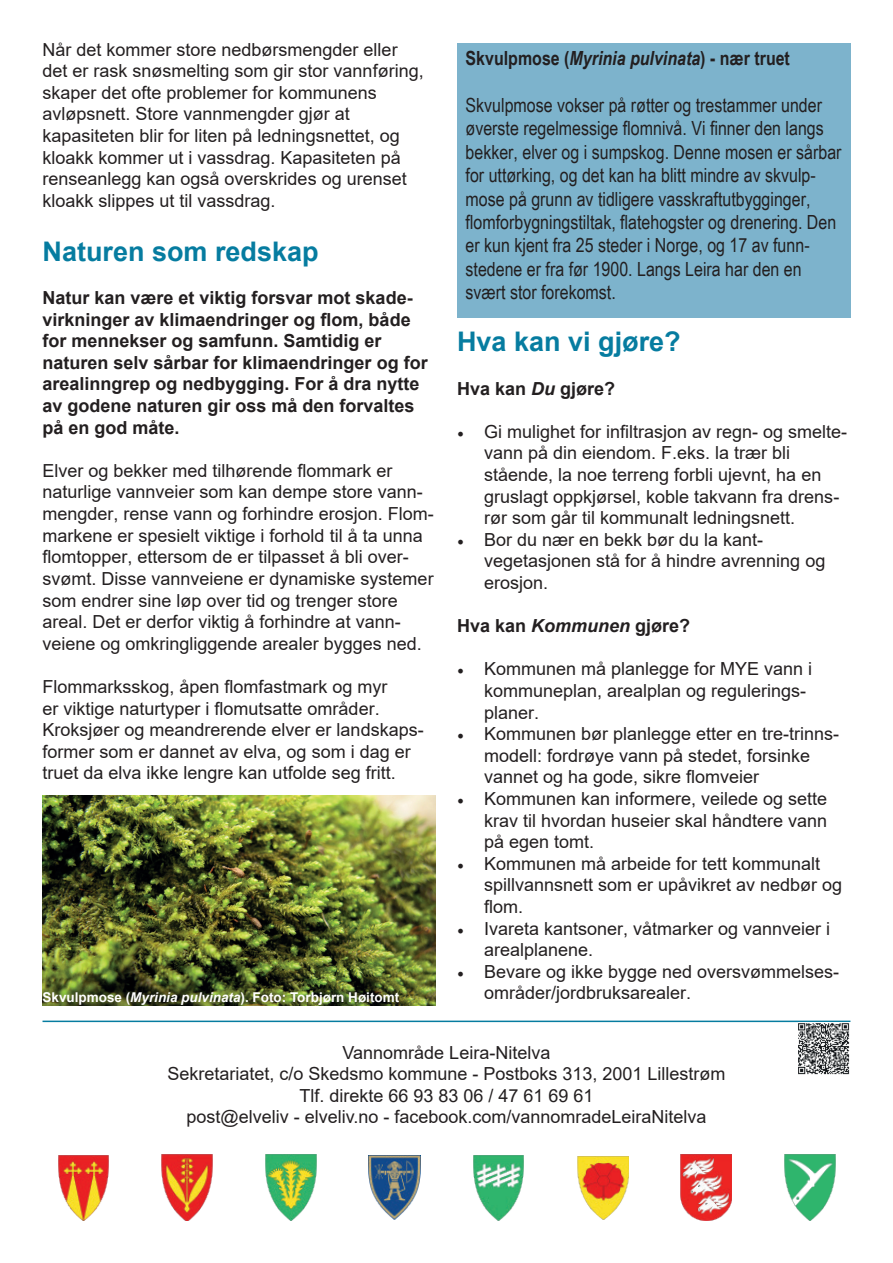
<style>
.page{position:relative;width:893px;height:1263px;background:#fff}
.page>*{position:absolute;margin:0;border:0;box-sizing:border-box;transform-origin:0 0}
.t1{font:700 27px "Arial";color:#067ca0}
.t2{font:19.5px/23.4px "Arial Narrow";color:#231f20}
.t3{font:700 19.5px "Arial Narrow";color:#231f20}
.t4{font:18px/21.6px "Arial";color:#231f20}
.t5{font:700 18px/21.6px "Arial";color:#231f20}
.t6{font:700 13.5px "Arial";color:#fff}
.s1{font-style:italic}
.s2{font-family:"Minion Pro"}
</style>
<div class="page">
<hr style="left:43px;top:1020px;width:807px;height:2px;background:#067ca0">
<div style="left:457px;top:43px;width:393px;height:274px;background:#7db3cc"></div>
<img style="left:473px;top:1155px;width:51px;height:65px">
<img style="left:577px;top:1156px;width:51px;height:63px">
<img style="left:680px;top:1154px;width:52px;height:66px">
<img style="left:784px;top:1154px;width:52px;height:66px">
<img style="left:369px;top:1155px;width:52px;height:65px">
<img style="left:265px;top:1154px;width:52px;height:66px">
<img style="left:161px;top:1154px;width:52px;height:66px">
<img style="left:58px;top:1155px;width:51px;height:65px">
<img style="left:43px;top:795px;width:392px;height:210px">
<img style="left:799px;top:1023px;width:51px;height:52px">
<p class="t4" style="left:43px;top:38px;width:383px">Når det kommer store nedbørsmengder eller det er rask snøsmelting som gir stor vannføring, skaper det ofte problemer for kommunens avløpsnett. Store vannmengder gjør at kapasiteten blir for liten på ledningsnettet, og kloakk kommer ut i vassdrag. Kapasiteten på renseanlegg kan også overskrides og urenset kloakk slippes ut til vassdrag.</p>
<h1 class="t1" style="left:43px;top:232px;width:278px">Naturen som redskap</h1>
<p class="t5" style="left:43px;top:287px;width:387px">Natur kan være et viktig forsvar mot skade-- virkninger av klimaendringer og flom, både for mennekser og samfunn. Samtidig er naturen selv sårbar for klimaendringer og for arealinngrep og nedbygging. For å dra nytte av godene naturen gir oss må den forvaltes på en god måte.</p>
<p class="t4" style="left:43px;top:460px;width:393px">Elver og bekker med tilhørende flommark er naturlige vannveier som kan dempe store vann&shy;mengder, rense vann og forhindre erosjon. Flom&shy;markene er spesielt viktige i forhold til å ta unna flomtopper, ettersom de er tilpasset å bli over&shy;svømt. Disse vannveiene er dynamiske systemer som endrer sine løp over tid og trenger store areal. Det er derfor viktig å forhindre at vann&shy;veiene og omkringliggende arealer bygges ned.</p>
<p class="t4" style="left:43px;top:676px;width:383px">Flommarksskog, åpen flomfastmark og myr<br>er viktige naturtyper i flomutsatte områder.<br>Kroksjøer og meandrerende elver er landskaps&shy;former som er dannet av elva, og som i dag er truet da elva ikke lengre kan utfolde seg fritt.</p>
<p class="t3" style="left:466px;top:44px;width:326px">Skvulpmose (<span class="s1">Myrinia pulvinata</span>) - nær truet</p>
<p class="t2" style="left:466px;top:93px;width:377px">Skvulpmose vokser på røtter og trestammer under øverste regelmessige flomnivå. Vi finner den langs bekker, elver og i sumpskog. Denne mosen er sårbar for uttørking, og det kan ha blitt mindre av skvulp&shy;mose på grunn av tidligere vasskraftutbygginger, flomforbygningstiltak, flatehogster og drenering. Den er kun kjent fra 25 steder i Norge, og 17 av funn&shy;stedene er fra før 1900. Langs Leira har den en svært stor forekomst.</p>
<h1 class="t1" style="left:457px;top:323px;width:225px">Hva kan vi gjøre?</h1>
<p class="t5" style="left:457px;top:378px;width:160px">Hva kan <span class="s1">Du</span> gjøre?</p>
<p class="t4" style="left:484px;top:420px;width:365px;text-indent:-27px"><span class="s2">•</span> Gi mulighet for infiltrasjon av regn- og smelte&shy;vann på din eiendom. F.eks. la trær bli stående, la noe terreng forbli ujevnt, ha en gruslagt oppkjørsel, koble takvann fra drens&shy;rør som går til kommunalt ledningsnett.</p>
<p class="t4" style="left:484px;top:528px;width:343px;text-indent:-27px"><span class="s2">•</span> Bor du nær en bekk bør du la kant&shy;vegetasjonen stå for å hindre avrenning og erosjon.</p>
<p class="t5" style="left:457px;top:615px;width:235px">Hva kan <span class="s1">Kommunen</span> gjøre?</p>
<p class="t4" style="left:484px;top:658px;width:330px;text-indent:-27px"><span class="s2">•</span> Kommunen må planlegge for MYE vann i kommuneplan, arealplan og regulerings&shy;planer.</p>
<p class="t4" style="left:484px;top:723px;width:357px;text-indent:-27px"><span class="s2">•</span> Kommunen bør planlegge etter en tre-trinns&shy;modell: fordrøye vann på stedet, forsinke vannet og ha gode, sikre flomveier</p>
<p class="t4" style="left:484px;top:788px;width:345px;text-align:justify;text-indent:-27px"><span class="s2">•</span> Kommunen kan informere, veilede og sette krav til hvordan huseier skal håndtere vann på egen tomt.</p>
<p class="t4" style="left:484px;top:852px;width:360px;text-indent:-27px"><span class="s2">•</span> Kommunen må arbeide for tett kommunalt spillvannsnett som er upåvikret av nedbør og flom.</p>
<p class="t4" style="left:484px;top:917px;width:348px;text-indent:-27px"><span class="s2">•</span> Ivareta kantsoner, våtmarker og vannveier i arealplanene.</p>
<p class="t4" style="left:457px;top:960px;width:384px"><span class="s2">•</span> Bevare og ikke bygge ned oversvømmelses-</p>
<p class="t6" style="left:43px;top:988px;width:358px">Skvulpmose (<span class="s1">Myrinia pulvinata</span>). Foto: Torbjørn Høitomt</p>
<p class="t4" style="left:484px;top:982px;width:209px">områder/jordbruksarealer.</p>
<p class="t4" style="left:167px;top:1041px;width:560px;text-align:center">Vannområde Leira-Nitelva<br>Sekretariatet, c/o Skedsmo kommune - Postboks 313, 2001 Lillestrøm Tlf. direkte 66 93 83 06 / 47 61 69 61<br>post@elveliv - elveliv.no - facebook.com/vannomradeLeiraNitelva</p>
</div>
